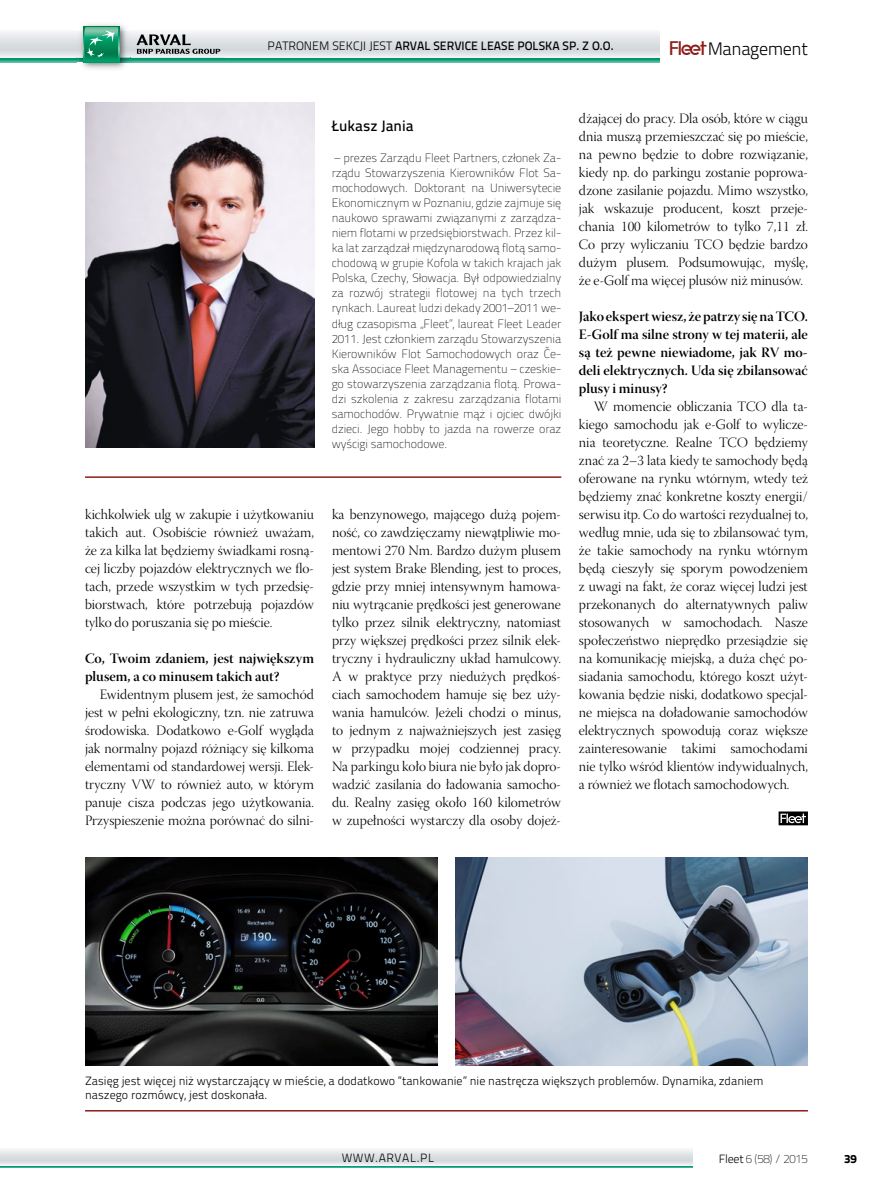
<style>
.page{position:relative;width:893px;height:1191px;background:#fff}
.page>*{position:absolute;margin:0;border:0;box-sizing:border-box;transform-origin:0 0}
.t1{font:18px "Titillium Text 25 L 250 wt";letter-spacing:-.025em;color:#000}
.t2{font:15px "Titillium Text 25 L 600 wt";color:#000}
.t3{font:14.25px/18px "Warnock Pro Light Disp";color:#000;text-align:justify}
.t4{font:14.25px/18px "Warnock Pro Semibold Disp";color:#000}
.t5{font:12.15px "Titillium Text 25 L 600 wt";color:#000}
.t6{font:12px/15.1px "Titillium Text 25 L 1 wt";letter-spacing:-.01em;color:#000;text-align:justify}
.t7{font:12px/14.4px "Titillium Text 25 L 250 wt";color:#000}
.t8{font:12px "Titillium Text 25 L 250 wt";letter-spacing:.045em;color:#000}
.t9{font:12px "Titillium Text 25 L 999 wt";color:#000}
.s1{font-family:"Titillium Text 25 L 250 wt"}
.s2{font-family:"EFN Cyrkiel";color:#8d1d18}
</style>
<div class="page">
<svg style="left:0;top:58px;width:659px;height:4px;background:#1ba17f"></svg>
<svg style="left:0;top:31px;width:659px;height:27px"></svg>
<svg style="left:3px;top:1166px;width:689px;height:1px"></svg>
<svg style="left:3px;top:1150px;width:689px;height:15px;background:#dfe3e6"></svg>
<svg style="left:0;top:1150px;width:3px;height:15px"></svg>
<img style="left:82px;top:62px;width:48px;height:7px">
<img style="left:85px;top:24px;width:39px;height:3px">
<div style="left:83px;top:26px;width:36px;height:36px;background:#00784c"></div>
<svg style="left:77px;top:27px;width:147px;height:35px"></svg>
<svg style="left:779px;top:811px;width:29px;height:14px"></svg>
<img style="left:85px;top:102px;width:230px;height:345px">
<hr style="left:85px;top:476px;width:476px;height:2px;background:#8d1d18">
<img style="left:85px;top:857px;width:353px;height:208px">
<img style="left:455px;top:857px;width:353px;height:208px">
<hr style="left:85px;top:1110px;width:723px;height:1px;background:#8d1d18">
<p class="t5" style="left:268px;top:36px;width:348px"><span class="s1">PATRONEM SEKCJI JEST</span> ARVAL SERVICE LEASE POLSKA SP. Z O.O.</p>
<p class="t1" style="left:669px;top:36px;width:140px"><span class="s2">Fleet</span>Management</p>
<p class="t2" style="left:332px;top:115px;width:84px">Łukasz Jania</p>
<p class="t6" style="left:332px;top:149px;width:231px">– prezes Zarządu Fleet Partners, członek Za&shy;rządu Stowarzyszenia Kierowników Flot Sa&shy;mochodowych. Doktorant na Uniwersytecie Ekonomicznym w Poznaniu, gdzie zajmuje się naukowo sprawami związanymi z zarządza&shy;niem flotami w przedsiębiorstwach. Przez kil&shy;ka lat zarządzał międzynarodową flotą samo&shy;chodową w grupie Kofola w takich krajach jak Polska, Czechy, Słowacja. Był odpowiedzialny za rozwój strategii flotowej na tych trzech rynkach. Laureat ludzi dekady 2001–2011 we&shy;dług czasopisma „Fleet”, laureat Fleet Leader 2011. Jest członkiem zarządu Stowarzyszenia Kierowników Flot Samochodowych oraz Če&shy;ska Associace Fleet Managementu – czeskie&shy;go stowarzyszenia zarządzania flotą. Prowa&shy;dzi szkolenia z zakresu zarządzania flotami samochodów. Prywatnie mąż i ojciec dwójki dzieci. Jego hobby to jazda na rowerze oraz wyścigi samochodowe.</p>
<p class="t3" style="left:85px;top:507px;width:230px">kichkolwiek ulg w zakupie i użytkowaniu takich aut. Osobiście również uważam, że za kilka lat będziemy świadkami rosną&shy;cej liczby pojazdów elektrycznych we flo&shy;tach, przede wszystkim w tych przedsię&shy;biorstwach, które potrzebują pojazdów tylko do poruszania się po mieście.</p>
<p class="t4" style="left:85px;top:649px;width:230px">Co, Twoim zdaniem, jest największym plusem, a co minusem takich aut?</p>
<p class="t3" style="left:85px;top:687px;width:230px;text-indent:15px">Ewidentnym plusem jest, że samochód jest w pełni ekologiczny, tzn. nie zatruwa środowiska. Dodatkowo e-Golf wygląda jak normalny pojazd różniący się kilkoma elementami od standardowej wersji. Elek&shy;tryczny VW to również auto, w którym panuje cisza podczas jego użytkowania.<br>Przyspieszenie można porównać do silni-</p>
<p class="t3" style="left:332px;top:507px;width:230px">ka benzynowego, mającego dużą pojem&shy;ność, co zawdzięczamy niewątpliwie mo&shy;mentowi 270 Nm. Bardzo dużym plusem jest system Brake Blending, jest to proces, gdzie przy mniej intensywnym hamowa&shy;niu wytrącanie prędkości jest generowane tylko przez silnik elektryczny, natomiast przy większej prędkości przez silnik elek&shy;tryczny i hydrauliczny układ hamulcowy.<br>A w praktyce przy niedużych prędkoś&shy;ciach samochodem hamuje się bez uży&shy;wania hamulców. Jeżeli chodzi o minus, to jednym z najważniejszych jest zasięg w przypadku mojej codziennej pracy.<br>Na parkingu koło biura nie było jak dopro&shy;wadzić zasilania do ładowania samocho&shy;du. Realny zasięg około 160 kilometrów w zupełności wystarczy dla osoby dojeż-</p>
<p class="t3" style="left:579px;top:111px;width:230px">dżającej do pracy. Dla osób, które w ciągu dnia muszą przemieszczać się po mieście, na pewno będzie to dobre rozwiązanie, kiedy np. do parkingu zostanie poprowa&shy;dzone zasilanie pojazdu. Mimo wszystko, jak wskazuje producent, koszt przeje&shy;chania 100 kilometrów to tylko 7,11 zł.<br>Co przy wyliczaniu TCO będzie bardzo dużym plusem. Podsumowując, myślę, że e-Golf ma więcej plusów niż minusów.</p>
<p class="t4" style="left:579px;top:307px;width:230px;text-align:justify">Jako ekspert wiesz, że patrzy się na TCO.<br>E-Golf ma silne strony w tej materii, ale są też pewne niewiadome, jak RV mo&shy;deli elektrycznych. Uda się zbilansować plusy i minusy?</p>
<p class="t3" style="left:579px;top:399px;width:230px;text-indent:15px">W momencie obliczania TCO dla ta&shy;kiego samochodu jak e-Golf to wylicze&shy;nia teoretyczne. Realne TCO będziemy znać za 2–3 lata kiedy te samochody będą oferowane na rynku wtórnym, wtedy też będziemy znać konkretne koszty energii/ serwisu itp. Co do wartości rezydualnej to, według mnie, uda się to zbilansować tym, że takie samochody na rynku wtórnym będą cieszyły się sporym powodzeniem z uwagi na fakt, że coraz więcej ludzi jest przekonanych do alternatywnych paliw stosowanych w samochodach. Nasze społeczeństwo nieprędko przesiądzie się na komunikację miejską, a duża chęć po&shy;siadania samochodu, którego koszt użyt&shy;kowania będzie niski, dodatkowo specjal&shy;ne miejsca na doładowanie samochodów elektrycznych spowodują coraz większe zainteresowanie takimi samochodami nie tylko wśród klientów indywidualnych, a również we flotach samochodowych.</p>
<p class="t7" style="left:85px;top:1073px;width:680px">Zasięg jest więcej niż wystarczający w mieście, a dodatkowo “tankowanie” nie nastręcza większych problemów. Dynamika, zdaniem naszego rozmówcy, jest doskonała.</p>
<p class="t8" style="left:342px;top:1149px;width:94px">WWW.ARVAL.PL</p>
<p class="t6" style="left:719px;top:1150px;width:91px"><span class="s1">Fleet</span> 6 (58) / 2015</p>
<p class="t9" style="left:844px;top:1149px;width:14px">39</p>
</div>
